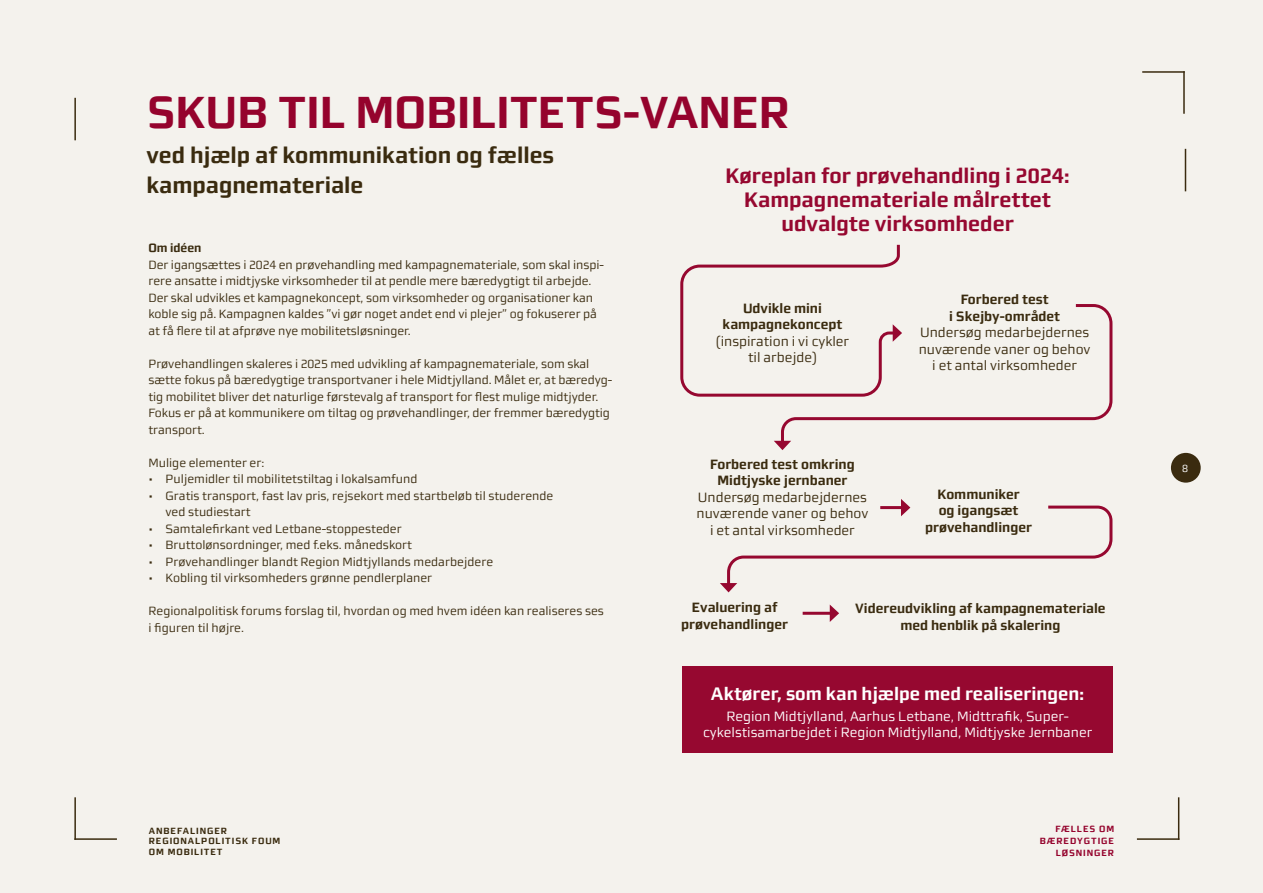
<style>
.page{position:relative;width:1263px;height:893px;background:#f4f2ed}
.page>*{position:absolute;margin:0;border:0;box-sizing:border-box;transform-origin:0 0}
.t1{font:700 45px "midtsans";color:#95032d}
.t2{font:700 22.5px/30px "midtsans";color:#3a2b0f}
.t3{font:700 21px/24px "midtsans";color:#960830;text-align:center}
.t4{font:700 18px "midtsans";color:#fff}
.t5{font:700 13.5px/16.5px "midtsans";color:#3a2b0f;text-align:center}
.t6{font:13.5px/16.5px "midtsans";color:#3a2b0f;text-align:center}
.t7{font:13.5px/16.2px "midtsans";color:#fff;text-align:center}
.t8{font:12px/16.5px "midtsans";letter-spacing:-.005em;color:#3a2b0f}
.t9{font:700 12px "midtsans";letter-spacing:-.005em;color:#3a2b0f}
.t10{font:10.5px "midtsans";color:#fff}
.t11{font:700 9px/10.5px "midtsans";letter-spacing:.1em;color:#3a2b0f}
.t12{font:700 9px/12px "midtsans";letter-spacing:.1em;color:#95032d;text-align:right}
</style>
<div class="page">
<hr style="left:1183px;top:71px;width:2px;height:43px;background:#3a2b0f">
<hr style="left:1142px;top:71px;width:43px;height:2px;background:#3a2b0f">
<hr style="left:1185px;top:149px;width:1px;height:42px;background:#3a2b0f">
<hr style="left:74px;top:98px;width:2px;height:42px;background:#3a2b0f">
<hr style="left:1178px;top:797px;width:1px;height:43px;background:#3a2b0f">
<hr style="left:1137px;top:838px;width:42px;height:2px;background:#3a2b0f">
<hr style="left:74px;top:797px;width:2px;height:43px;background:#3a2b0f">
<hr style="left:74px;top:838px;width:43px;height:2px;background:#3a2b0f">
<div style="left:1171px;top:453px;width:30px;height:30px;background:#3a2b0f;border-radius:50%"></div>
<div style="left:682px;top:666px;width:431px;height:87px;background:#960830"></div>
<svg style="left:680px;top:244px;width:220px;height:153px"></svg>
<svg style="left:779px;top:303px;width:334px;height:138px"></svg>
<svg style="left:774px;top:441px;width:17px;height:9px"></svg>
<svg style="left:720px;top:499px;width:393px;height:93px"></svg>
<hr style="left:803px;top:612px;width:29px;height:3px;background:#960830">
<svg style="left:830px;top:605px;width:9px;height:17px"></svg>
<h1 class="t1" style="left:146px;top:87px;width:645px">SKUB TIL MOBILITETS-VANER</h1>
<h2 class="t2" style="left:146px;top:140px;width:409px">ved hjælp af kommunikation og fælles kampagnemateriale</h2>
<h3 class="t3" style="left:725px;top:163px;width:346px">Køreplan for prøvehandling i 2024:<br>Kampagnemateriale målrettet udvalgte virksomheder</h3>
<p class="t9" style="left:148px;top:241px;width:54px">Om idéen</p>
<p class="t8" style="left:148px;top:256px;width:457px">Der igangsættes i 2024 en prøvehandling med kampagnemateriale, som skal inspi&shy;rere ansatte i midtjyske virksomheder til at pendle mere bæredygtigt til arbejde.<br>Der skal udvikles et kampagnekoncept, som virksomheder og organisationer kan koble sig på. Kampagnen kaldes ”vi gør noget andet end vi plejer” og fokuserer på at få flere til at afprøve nye mobilitetsløsninger.</p>
<p class="t8" style="left:148px;top:355px;width:465px">Prøvehandlingen skaleres i 2025 med udvikling af kampagnemateriale, som skal sætte fokus på bæredygtige transportvaner i hele Midtjylland. Målet er, at bæredyg&shy;tig mobilitet bliver det naturlige førstevalg af transport for flest mulige midtjyder.<br>Fokus er på at kommunikere om tiltag og prøvehandlinger, der fremmer bæredygtig transport.</p>
<p class="t8" style="left:148px;top:454px;width:117px">Mulige elementer er:</p>
<p class="t8" style="left:148px;top:471px;width:270px">• Puljemidler til mobilitetstiltag i lokalsamfund</p>
<p class="t8" style="left:165px;top:487px;width:389px;text-indent:-17px">• Gratis transport, fast lav pris, rejsekort med startbeløb til studerende ved studiestart</p>
<p class="t8" style="left:148px;top:520px;width:255px">• Samtalefirkant ved Letbane-stoppesteder</p>
<p class="t8" style="left:148px;top:537px;width:265px">• Bruttolønsordninger, med f.eks. månedskort</p>
<p class="t8" style="left:148px;top:553px;width:346px">• Prøvehandlinger blandt Region Midtjyllands medarbejdere</p>
<p class="t8" style="left:148px;top:570px;width:285px">• Kobling til virksomheders grønne pendlerplaner</p>
<p class="t8" style="left:148px;top:603px;width:457px">Regionalpolitisk forums forslag til, hvordan og med hvem idéen kan realiseres ses i figuren til højre.</p>
<p class="t5" style="left:723px;top:300px;width:121px">Udvikle mini kampagnekoncept</p>
<p class="t6" style="left:716px;top:333px;width:135px">(inspiration i vi cykler til arbejde)</p>
<p class="t5" style="left:710px;top:455px;width:146px">Forbered test omkring<br>Midtjyske jernbaner</p>
<p class="t6" style="left:697px;top:489px;width:173px">Undersøg medarbejdernes nuværende vaner og behov i et antal virksomheder</p>
<p class="t5" style="left:949px;top:291px;width:113px">Forbered test<br>i Skejby-området</p>
<p class="t6" style="left:919px;top:324px;width:173px">Undersøg medarbejdernes nuværende vaner og behov i et antal virksomheder</p>
<p class="t5" style="left:925px;top:486px;width:108px">Kommuniker<br>og igangsæt prøvehandlinger</p>
<p class="t5" style="left:681px;top:599px;width:108px">Evaluering af prøvehandlinger</p>
<p class="t5" style="left:855px;top:600px;width:252px">Videreudvikling af kampagnemateriale med henblik på skalering</p>
<h3 class="t4" style="left:711px;top:683px;width:375px">Aktører, som kan hjælpe med realiseringen:</h3>
<p class="t7" style="left:703px;top:708px;width:391px">Region Midtjylland, Aarhus Letbane, Midttrafik, Super&shy;cykelstisamarbejdet i Region Midtjylland, Midtjyske Jernbaner</p>
<p class="t11" style="left:149px;top:825px;width:133px">ANBEFALINGER<br>REGIONALPOLITISK FOUM<br>OM MOBILITET</p>
<p class="t12" style="left:1040px;top:823px;width:76px">FÆLLES OM<br>BÆREDYGTIGE<br>LØSNINGER</p>
<p class="t10" style="left:1182px;top:462px;width:8px">8</p>
</div>
